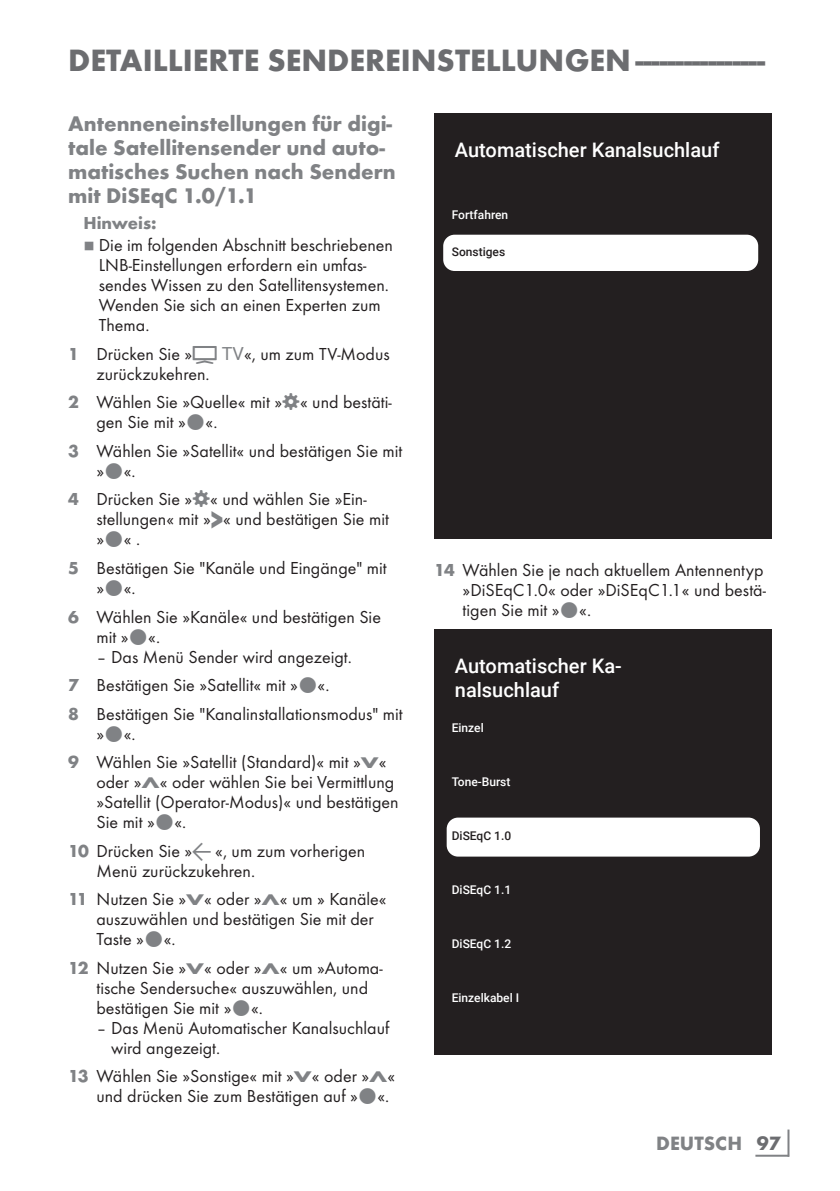
<style>
.page{position:relative;width:840px;height:1191px;background:#fff}
.page>*{position:absolute;margin:0;border:0;box-sizing:border-box;transform-origin:0 0}
.t1{font:700 32px "Futura TOT";color:#6c6d70}
.t2{font:700 22px/24px "Futura TOT";color:#808285}
.t3{font:500 20px/24px "Roboto";color:#fff}
.t4{font:700 20px "Futura TOT";color:#808285}
.t5{font:18px/20px "Futura TOT Boo";color:#231f20}
.t6{font:700 18px "Futura TOT";color:#808285}
.t7{font:500 12px "Roboto";color:#fff}
.t8{font:500 12px "Roboto";color:#231f20}
.t9{font:8px "Grund Son Se";color:#808285}
.s1{font-family:"Futura TOT";font-weight:700;color:#808285}
.s2{font-family:"Arcelik TS9 Android";font-size:32px;color:#808285}
.s3{font-family:"Roboto";color:#808285}
.s4{font-family:"Futura TOT";font-weight:700;font-size:27.2px;color:#808285}
.s5{font-family:"Futura TOT";font-weight:700;font-size:16px;color:#808285}
.s6{font-family:"Arcelik TS9 Android";font-size:20px;color:#808285}
.s7{color:#6c6d70}
</style>
<div class="page">
<hr style="left:787px;top:1129px;width:2px;height:27px;background:#808285">
<hr style="left:755px;top:1154px;width:33px;height:2px;background:#808285">
<div style="left:434px;top:114px;width:337px;height:425px;background:#231f20"></div>
<div style="left:443px;top:235px;width:314px;height:36px;background:#fff;border-radius:11px"></div>
<div style="left:434px;top:629px;width:337px;height:426px;background:#231f20"></div>
<div style="left:446px;top:817px;width:313px;height:39px;background:#fff;border-radius:11px"></div>
<h1 class="t1" style="left:68px;top:40px;width:698px">DETAILLIERTE SENDEREINSTELLUNGEN-----------------</h1>
<p class="t2" style="left:68px;top:111px;width:329px">Antenneneinstellungen für digi&shy;tale Satellitensender und auto&shy;matisches Suchen nach Sendern mit DiSEqC 1.0/1.1</p>
<p class="t6" style="left:83px;top:211px;width:75px">Hinweis:</p>
<p class="t9" style="left:83px;top:242px;width:13px">7</p>
<p class="t5" style="left:99px;top:235px;width:295px">Die im folgenden Abschnitt beschriebenen LNB-Einstellungen erfordern ein umfas&shy;sendes Wissen zu den Satellitensystemen.<br>Wenden Sie sich an einen Experten zum Thema.</p>
<p class="t5" style="left:96px;top:344px;width:294px;text-indent:-28px"><span class="s1">1</span> Drücken Sie »<span class="s2">H</span> <span class="s3">TV</span>«, um zum TV-Modus zurückzukehren.</p>
<p class="t5" style="left:96px;top:392px;width:297px;text-indent:-28px"><span class="s1">2</span> Wählen Sie »Quelle« mit » « und bestäti&shy;gen Sie mit » «.</p>
<p class="t5" style="left:96px;top:441px;width:307px;text-indent:-28px"><span class="s1">3</span> Wählen Sie »Satellit« und bestätigen Sie mit » «.</p>
<p class="t5" style="left:96px;top:489px;width:294px;text-indent:-28px"><span class="s1">4</span> Drücken Sie » « und wählen Sie »Ein&shy;stellungen« mit »<span class="s4">&gt;</span>« und bestätigen Sie mit » «.</p>
<p class="t5" style="left:96px;top:558px;width:291px;text-indent:-28px"><span class="s1">5</span> Bestätigen Sie "Kanäle und Eingänge" mit » «.</p>
<p class="t5" style="left:96px;top:606px;width:286px;text-indent:-28px"><span class="s1">6</span> Wählen Sie »Kanäle« und bestätigen Sie mit » «.</p>
<p class="t5" style="left:68px;top:642px;width:336px;line-height:28.6px;text-indent:28px">– Das Menü Sender wird angezeigt.<br><span class="s1">7</span> Bestätigen Sie »Satellit« mit » «.<br><span class="s1">8</span> Bestätigen Sie "Kanalinstallationsmodus" mit</p>
<p class="t5" style="left:68px;top:719px;width:320px;line-height:28.6px;text-indent:28px">» «.<br><span class="s1">9</span> Wählen Sie »Satellit (Standard)« mit »<span class="s5">V</span>«</p>
<p class="t5" style="left:96px;top:772px;width:303px">oder »<span class="s5">Λ</span>« oder wählen Sie bei Vermittlung »Satellit (Operator-Modus)« und bestätigen<br>Sie mit » «.</p>
<p class="t5" style="left:96px;top:840px;width:270px;text-indent:-28px"><span class="s1">10</span> Drücken Sie »<span class="s6">a</span> «, um zum vorherigen<br>Menü zurückzukehren.</p>
<p class="t5" style="left:96px;top:889px;width:291px;text-indent:-28px"><span class="s1">11</span> Nutzen Sie »<span class="s5">V</span>« oder »<span class="s5">Λ</span>« um » Kanäle« auszuwählen und bestätigen Sie mit der<br>Taste » «.</p>
<p class="t5" style="left:96px;top:957px;width:287px;text-indent:-28px"><span class="s1">12</span> Nutzen Sie »<span class="s5">V</span>« oder »<span class="s5">Λ</span>« um »Automa&shy;tische Sendersuche« auszuwählen, und bestätigen Sie mit » «.</p>
<p class="t5" style="left:111px;top:1017px;width:279px;text-indent:-15px">– Das Menü Automatischer Kanalsuchlauf wird angezeigt.</p>
<p class="t5" style="left:96px;top:1066px;width:300px;text-indent:-28px"><span class="s1">13</span> Wählen Sie »Sonstige« mit »<span class="s5">V</span>« oder »<span class="s5">Λ</span>« und drücken Sie zum Bestätigen auf » «.</p>
<p class="t3" style="left:454px;top:137px;width:266px">Automatischer Kanalsuchlauf</p>
<p class="t7" style="left:451px;top:206px;width:58px">Fortfahren</p>
<p class="t8" style="left:451px;top:243px;width:55px">Sonstiges</p>
<p class="t5" style="left:462px;top:560px;width:305px;text-indent:-28px"><span class="s1">14</span> Wählen Sie je nach aktuellem Antennentyp »DiSEqC1.0« oder »DiSEqC1.1« und bestä&shy;tigen Sie mit » «.</p>
<p class="t3" style="left:454px;top:653px;width:168px">Automatischer Ka&shy;nalsuchlauf</p>
<p class="t7" style="left:451px;top:719px;width:33px">Einzel</p>
<p class="t7" style="left:451px;top:773px;width:60px">Tone-Burst</p>
<p class="t8" style="left:451px;top:827px;width:61px">DiSEqC 1.0</p>
<p class="t7" style="left:451px;top:881px;width:61px">DiSEqC 1.1</p>
<p class="t7" style="left:451px;top:935px;width:61px">DiSEqC 1.2</p>
<p class="t7" style="left:451px;top:989px;width:69px">Einzelkabel I</p>
<p class="t4" style="left:656px;top:1131px;width:126px">DEUTSCH <span class="s7">97</span></p>
</div>
